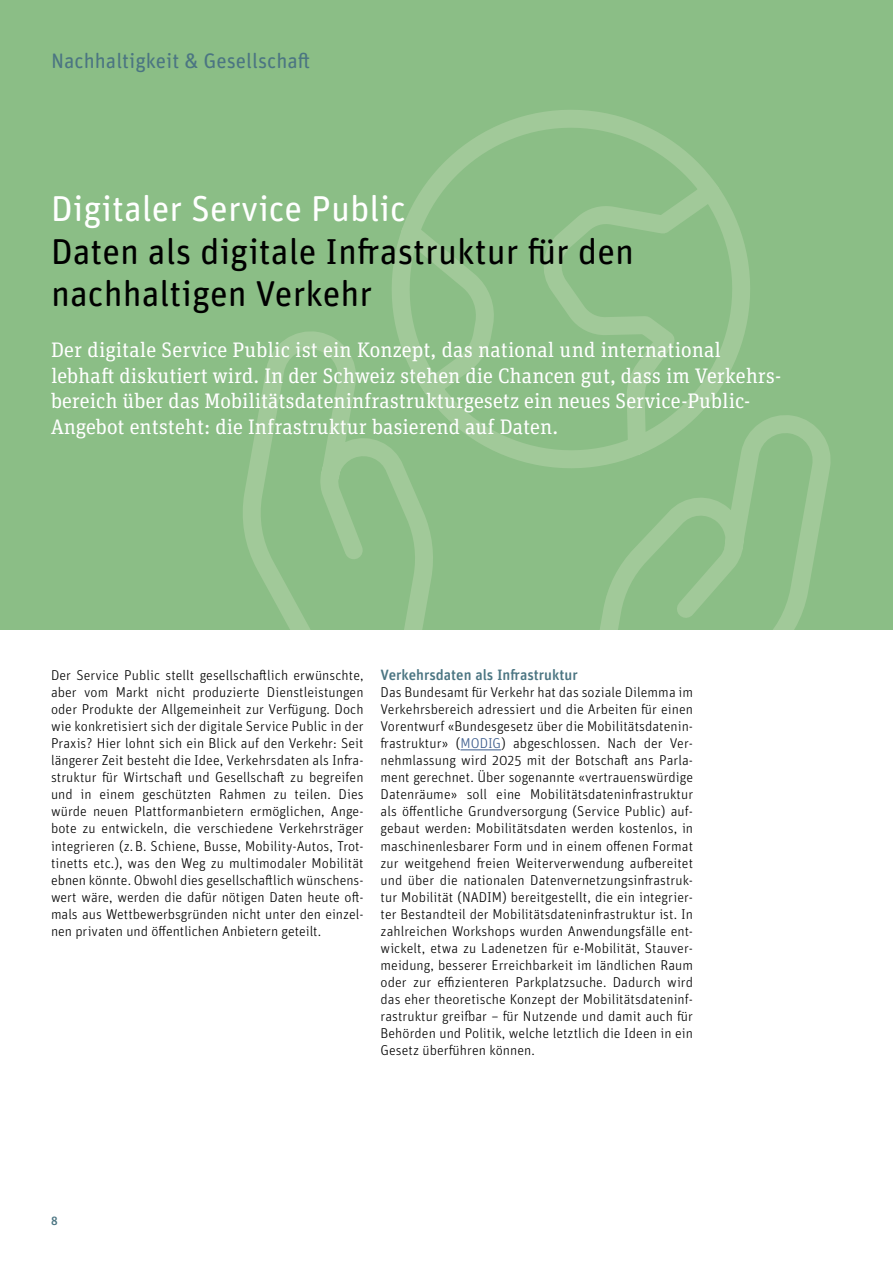
<style>
.page{position:relative;width:893px;height:1263px;background:#fff}
.page>*{position:absolute;margin:0;border:0;box-sizing:border-box;transform-origin:0 0}
.Headline_Innenseite_schwarz{font:36px/42.5px "Unit Rounded Pro";color:#000}
.Headline_Innenseite_weiss{font:36px "Unit Rounded Pro";color:#fff}
.Leadtext{font:21px/25.5px "Unit Slab Pro";color:#fff}
.Spitzmarke_ej{font:21px "Unit Rounded Pro";color:#4b7582}
.Untertitel_2{font:500 15px "Unit Rounded Pro";color:#4b7582}
.Fliesstext_Blocksatz{font:300 14.25px/17px "Unit Rounded Pro";color:#000;text-align:justify}
.t1{font:500 12px "Unit Rounded Pro";color:#4b7582}
.s1{color:#38598b}
</style>
<div class="page">
<div style="left:0;top:0;width:893px;height:629px;background:#8bbe86"></div>
<svg style="left:243px;top:331px;width:588px;height:298px"></svg>
<svg style="left:382px;top:110px;width:374px;height:384px"></svg>
<hr style="left:460px;top:749px;width:41px;height:1px;background:#38598b">
<p class="Spitzmarke_ej" style="left:51px;top:46px;width:261px">Nachhaltigkeit &amp; Gesellschaft</p>
<p class="Headline_Innenseite_weiss" style="left:51px;top:184px;width:357px">Digitaler Service Public</p>
<p class="Headline_Innenseite_schwarz" style="left:51px;top:228px;width:584px">Daten als digitale Infrastruktur für den nachhaltigen Verkehr</p>
<p class="Leadtext" style="left:51px;top:336px;width:732px">Der digitale Service Public ist ein Konzept, das national und international lebhaft diskutiert wird. In der Schweiz stehen die Chancen gut, dass im Verkehrs&shy;bereich über das Mobilitätsdateninfrastrukturgesetz ein neues Service-Public-Angebot entsteht: die Infrastruktur basierend auf Daten.</p>
<p class="Fliesstext_Blocksatz" style="left:51px;top:667px;width:314px">Der Service Public stellt gesellschaftlich erwünschte, aber vom Markt nicht produzierte Dienstleistungen oder Produkte der Allgemeinheit zur Verfügung. Doch wie konkretisiert sich der digitale Service Public in der Praxis? Hier lohnt sich ein Blick auf den Verkehr: Seit längerer Zeit besteht die Idee, Verkehrsdaten als Infra&shy;struktur für Wirtschaft und Gesellschaft zu begreifen und in einem geschützten Rahmen zu teilen. Dies würde neuen Plattformanbietern ermöglichen, Ange&shy;bote zu entwickeln, die verschiedene Verkehrsträger integrieren (z.B. Schiene, Busse, Mobility-Autos, Trot&shy;tinetts etc.), was den Weg zu multimodaler Mobilität ebnen könnte. Obwohl dies gesellschaftlich wünschens&shy;wert wäre, werden die dafür nötigen Daten heute oft&shy;mals aus Wettbewerbsgründen nicht unter den einzel&shy;nen privaten und öffentlichen Anbietern geteilt.</p>
<p class="Untertitel_2" style="left:381px;top:665px;width:199px">Verkehrsdaten als Infrastruktur</p>
<p class="Fliesstext_Blocksatz" style="left:381px;top:684px;width:314px">Das Bundesamt für Verkehr hat das soziale Dilemma im Verkehrsbereich adressiert und die Arbeiten für einen Vorentwurf «Bundesgesetz über die Mobilitätsdatenin&shy;frastruktur» (<span class="s1">MODIG</span>) abgeschlossen. Nach der Ver&shy;nehmlassung wird 2025 mit der Botschaft ans Parla&shy;ment gerechnet. Über sogenannte «vertrauenswürdige Datenräume» soll eine Mobilitätsdateninfrastruktur als öffentliche Grundversorgung (Service Public) auf&shy;gebaut werden: Mobilitätsdaten werden kostenlos, in maschinenlesbarer Form und in einem offenen Format zur weitgehend freien Weiterverwendung aufbereitet und über die nationalen Datenvernetzungsinfrastruk&shy;tur Mobilität (NADIM) bereitgestellt, die ein integrier&shy;ter Bestandteil der Mobilitätsdateninfrastruktur ist. In zahlreichen Workshops wurden Anwendungsfälle ent&shy;wickelt, etwa zu Ladenetzen für e-Mobilität, Stauver&shy;meidung, besserer Erreichbarkeit im ländlichen Raum oder zur effizienteren Parkplatzsuche. Dadurch wird das eher theoretische Konzept der Mobilitätsdateninf&shy;rastruktur greifbar – für Nutzende und damit auch für Behörden und Politik, welche letztlich die Ideen in ein Gesetz überführen können.</p>
<p class="t1" style="left:51px;top:1212px;width:8px">8</p>
</div>
